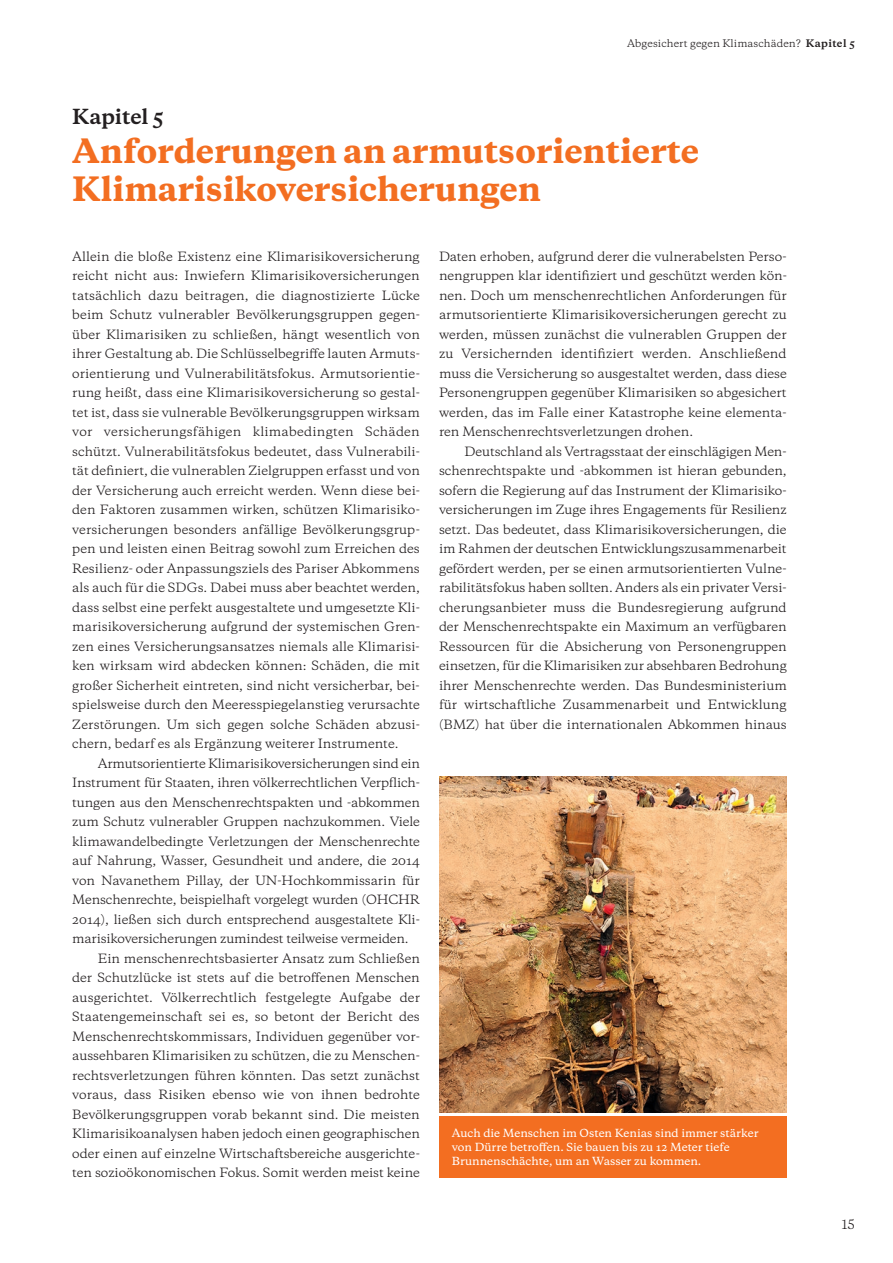
<style>
.page{position:relative;width:893px;height:1263px;background:#fff}
.page>*{position:absolute;margin:0;border:0;box-sizing:border-box;transform-origin:0 0}
.t1{font:800 31.5px/37.5px "Galaxie Copernicus";color:#f36e21}
.t2{font:700 19.5px "Galaxie Copernicus";color:#231f20}
.t3{font:12px/19.5px "Galaxie Copernicus";letter-spacing:-.005em;color:#231f20;text-align:justify}
.t4{font:500 10.5px/13.5px "Galaxie Copernicus";color:#fff}
.t5{font:9.75px "Galaxie Copernicus";letter-spacing:.01em;color:#231f20}
.s1{font-weight:700}
</style>
<div class="page">
<img style="left:439px;top:777px;width:348px;height:335px">
<div style="left:439px;top:1116px;width:348px;height:61px;background:#f36e21"></div>
<p class="t5" style="left:627px;top:36px;width:229px">Abgesichert gegen Klimaschäden? <span class="s1">Kapitel 5</span></p>
<h2 class="t2" style="left:72px;top:104px;width:93px">Kapitel 5</h2>
<h1 class="t1" style="left:72px;top:133px;width:628px">Anforderungen an armutsorientierte<br>Klimarisikoversicherungen</h1>
<p class="t3" style="left:72px;top:246px;width:349px">Allein die bloße Existenz eine Klimarisikoversicherung reicht nicht aus: Inwiefern Klimarisikoversicherungen tatsächlich dazu beitragen, die diagnostizierte Lücke beim Schutz vulnerabler Bevölkerungsgruppen gegen&shy;über Klimarisiken zu schließen, hängt wesentlich von ihrer Gestaltung ab. Die Schlüsselbegriffe lauten Armuts&shy;orientierung und Vulnerabilitätsfokus. Armutsorientie&shy;rung heißt, dass eine Klimarisikoversicherung so gestal&shy;tet ist, dass sie vulnerable Bevölkerungsgruppen wirksam vor versicherungsfähigen klimabedingten Schäden schützt. Vulnerabilitätsfokus bedeutet, dass Vulnerabili&shy;tät definiert, die vulnerablen Zielgruppen erfasst und von der Versicherung auch erreicht werden. Wenn diese bei&shy;den Faktoren zusammen wirken, schützen Klimarisiko&shy;versicherungen besonders anfällige Bevölkerungsgrup&shy;pen und leisten einen Beitrag sowohl zum Erreichen des Resilienz- oder Anpassungsziels des Pariser Abkommens als auch für die SDGs. Dabei muss aber beachtet werden, dass selbst eine perfekt ausgestaltete und umgesetzte Kli&shy;marisikoversicherung aufgrund der systemischen Gren&shy;zen eines Versicherungsansatzes niemals alle Klimarisi&shy;ken wirksam wird abdecken können: Schäden, die mit großer Sicherheit eintreten, sind nicht versicherbar, bei&shy;spielsweise durch den Meeresspiegelanstieg verursachte Zerstörungen. Um sich gegen solche Schäden abzusi&shy;chern, bedarf es als Ergänzung weiterer Instrumente.</p>
<p class="t3" style="left:98px;top:753px;width:324px">Armutsorientierte Klimarisikoversicherungen sind ein</p>
<p class="t3" style="left:72px;top:773px;width:349px">Instrument für Staaten, ihren völkerrechtlichen Verpflich-</p>
<p class="t3" style="left:72px;top:792px;width:349px">tungen aus den Menschenrechtspakten und -abkommen</p>
<p class="t3" style="left:72px;top:812px;width:349px">zum Schutz vulnerabler Gruppen nachzukommen. Viele</p>
<p class="t3" style="left:72px;top:831px;width:349px">klimawandelbedingte Verletzungen der Menschenrechte</p>
<p class="t3" style="left:72px;top:851px;width:349px">auf Nahrung, Wasser, Gesundheit und andere, die 2014</p>
<p class="t3" style="left:72px;top:870px;width:349px">von Navanethem Pillay, der UN-Hochkommissarin für</p>
<p class="t3" style="left:72px;top:890px;width:349px">Menschenrechte, beispielhaft vorgelegt wurden (OHCHR</p>
<p class="t3" style="left:72px;top:909px;width:349px">2014), ließen sich durch entsprechend ausgestaltete Kli-</p>
<p class="t3" style="left:72px;top:929px;width:338px">marisikoversicherungen zumindest teilweise vermeiden.</p>
<p class="t3" style="left:98px;top:948px;width:324px">Ein menschenrechtsbasierter Ansatz zum Schließen</p>
<p class="t3" style="left:72px;top:968px;width:349px">der Schutzlücke ist stets auf die betroffenen Menschen</p>
<p class="t3" style="left:72px;top:987px;width:349px">ausgerichtet. Völkerrechtlich festgelegte Aufgabe der</p>
<p class="t3" style="left:72px;top:1007px;width:349px">Staatengemeinschaft sei es, so betont der Bericht des</p>
<p class="t3" style="left:72px;top:1026px;width:349px">Menschenrechtskommissars, Individuen gegenüber vor-</p>
<p class="t3" style="left:72px;top:1046px;width:349px">aussehbaren Klimarisiken zu schützen, die zu Menschen-</p>
<p class="t3" style="left:72px;top:1065px;width:349px">rechtsverletzungen führen könnten. Das setzt zunächst</p>
<p class="t3" style="left:72px;top:1085px;width:349px">voraus, dass Risiken ebenso wie von ihnen bedrohte</p>
<p class="t3" style="left:72px;top:1104px;width:349px">Bevölkerungsgruppen vorab bekannt sind. Die meisten</p>
<p class="t3" style="left:72px;top:1124px;width:349px">Klimarisikoanalysen haben jedoch einen geographischen</p>
<p class="t3" style="left:72px;top:1143px;width:349px">oder einen auf einzelne Wirtschaftsbereiche ausgerichte-</p>
<p class="t3" style="left:72px;top:1163px;width:349px">ten sozioökonomischen Fokus. Somit werden meist keine</p>
<p class="t3" style="left:439px;top:246px;width:349px">Daten erhoben, aufgrund derer die vulnerabelsten Perso&shy;nengruppen klar identifiziert und geschützt werden kön&shy;nen. Doch um menschenrechtlichen Anforderungen für armutsorientierte Klimarisikoversicherungen gerecht zu werden, müssen zunächst die vulnerablen Gruppen der zu Versichernden identifiziert werden. Anschließend muss die Versicherung so ausgestaltet werden, dass diese Personengruppen gegenüber Klimarisiken so abgesichert werden, das im Falle einer Katastrophe keine elementa&shy;ren Menschenrechtsverletzungen drohen.</p>
<p class="t3" style="left:439px;top:441px;width:349px;text-indent:26px">Deutschland als Vertragsstaat der einschlägigen Men&shy;schenrechtspakte und -abkommen ist hieran gebunden, sofern die Regierung auf das Instrument der Klimarisiko&shy;versicherungen im Zuge ihres Engagements für Resilienz setzt. Das bedeutet, dass Klimarisikoversicherungen, die im Rahmen der deutschen Entwicklungszusammenarbeit gefördert werden, per se einen armutsorientierten Vulne&shy;rabilitätsfokus haben sollten. Anders als ein privater Versi&shy;cherungsanbieter muss die Bundesregierung aufgrund der Menschenrechtspakte ein Maximum an verfügbaren Ressourcen für die Absicherung von Personengruppen einsetzen, für die Klimarisiken zur absehbaren Bedrohung ihrer Menschenrechte werden. Das Bundesministerium für wirtschaftliche Zusammenarbeit und Entwicklung (BMZ) hat über die internationalen Abkommen hinaus</p>
<p class="t4" style="left:452px;top:1127px;width:308px">Auch die Menschen im Osten Kenias sind immer stärker von Dürre betroffen. Sie bauen bis zu 12 Meter tiefe<br>Brunnenschächte, um an Wasser zu kommen.</p>
<p class="t3" style="left:842px;top:1214px;width:14px">15</p>
</div>
